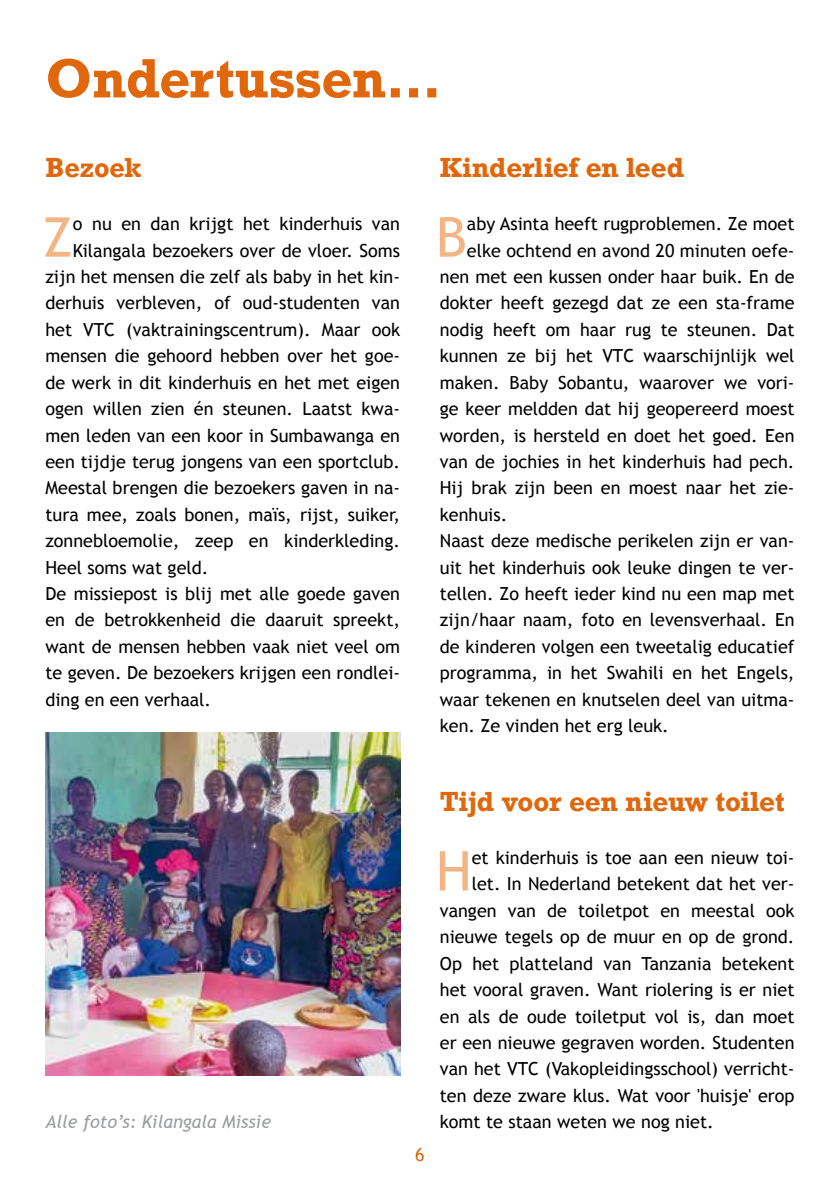
<style>
.page{position:relative;width:840px;height:1191px;background:#fff}
.page>*{position:absolute;margin:0;border:0;box-sizing:border-box;transform-origin:0 0}
.t1{font:54.8px "Trebuchet MS";color:#f2b583}
.t2{font:700 52px "Rockwell";color:#e0670b}
.t3{font:700 26px "Rockwell";letter-spacing:-.01em;color:#e0670b}
.t4{font:18px "Trebuchet MS";color:#000}
.t5{font:italic 18px "Trebuchet MS";color:#9c9e9f}
.t6{font:18px "Trebuchet MS";color:#e0670b}
</style>
<div class="page">
<img style="left:45px;top:732px;width:355px;height:343px">
<h2 class="t2" style="left:45px;top:45px;width:397px">Ondertussen…</h2>
<h3 class="t3" style="left:45px;top:151px;width:97px">Bezoek</h3>
<h1 class="t1" style="left:43px;top:205px;width:32px">Z</h1>
<p class="t4" style="left:73px;top:213px;width:328px">o nu en dan krijgt het kinderhuis van</p>
<p class="t4" style="left:73px;top:240px;width:328px">Kilangala bezoekers over de vloer. Soms</p>
<p class="t4" style="left:45px;top:266px;width:356px">zijn het mensen die zelf als baby in het kin-</p>
<p class="t4" style="left:45px;top:292px;width:356px">derhuis verbleven, of oud-studenten van</p>
<p class="t4" style="left:45px;top:319px;width:356px">het VTC (vaktrainingscentrum). Maar ook</p>
<p class="t4" style="left:45px;top:345px;width:356px">mensen die gehoord hebben over het goe-</p>
<p class="t4" style="left:45px;top:372px;width:356px">de werk in dit kinderhuis en het met eigen</p>
<p class="t4" style="left:45px;top:398px;width:356px">ogen willen zien én steunen. Laatst kwa-</p>
<p class="t4" style="left:45px;top:424px;width:356px">men leden van een koor in Sumbawanga en</p>
<p class="t4" style="left:45px;top:451px;width:356px">een tijdje terug jongens van een sportclub.</p>
<p class="t4" style="left:45px;top:477px;width:356px">Meestal brengen die bezoekers gaven in na-</p>
<p class="t4" style="left:45px;top:504px;width:356px">tura mee, zoals bonen, maïs, rijst, suiker,</p>
<p class="t4" style="left:45px;top:530px;width:356px">zonnebloemolie, zeep en kinderkleding.</p>
<p class="t4" style="left:45px;top:556px;width:164px">Heel soms wat geld.</p>
<p class="t4" style="left:45px;top:583px;width:356px">De missiepost is blij met alle goede gaven</p>
<p class="t4" style="left:45px;top:609px;width:356px">en de betrokkenheid die daaruit spreekt,</p>
<p class="t4" style="left:45px;top:636px;width:356px">want de mensen hebben vaak niet veel om</p>
<p class="t4" style="left:45px;top:662px;width:356px">te geven. De bezoekers krijgen een rondlei-</p>
<p class="t4" style="left:45px;top:688px;width:167px">ding en een verhaal.</p>
<h3 class="t3" style="left:439px;top:151px;width:246px">Kinderlief en leed</h3>
<h1 class="t1" style="left:435px;top:205px;width:33px">B</h1>
<p class="t4" style="left:466px;top:213px;width:329px">aby Asinta heeft rugproblemen. Ze moet</p>
<p class="t4" style="left:466px;top:240px;width:329px">elke ochtend en avond 20 minuten oefe-</p>
<p class="t4" style="left:439px;top:266px;width:356px">nen met een kussen onder haar buik. En de</p>
<p class="t4" style="left:439px;top:292px;width:356px">dokter heeft gezegd dat ze een sta-frame</p>
<p class="t4" style="left:439px;top:319px;width:356px">nodig heeft om haar rug te steunen. Dat</p>
<p class="t4" style="left:439px;top:345px;width:356px">kunnen ze bij het VTC waarschijnlijk wel</p>
<p class="t4" style="left:439px;top:372px;width:356px">maken. Baby Sobantu, waarover we vori-</p>
<p class="t4" style="left:439px;top:398px;width:356px">ge keer meldden dat hij geopereerd moest</p>
<p class="t4" style="left:439px;top:424px;width:356px">worden, is hersteld en doet het goed. Een</p>
<p class="t4" style="left:439px;top:451px;width:356px">van de jochies in het kinderhuis had pech.</p>
<p class="t4" style="left:439px;top:477px;width:356px">Hij brak zijn been en moest naar het zie-</p>
<p class="t4" style="left:439px;top:504px;width:69px">kenhuis.</p>
<p class="t4" style="left:439px;top:530px;width:356px">Naast deze medische perikelen zijn er van-</p>
<p class="t4" style="left:439px;top:556px;width:356px">uit het kinderhuis ook leuke dingen te ver-</p>
<p class="t4" style="left:439px;top:583px;width:356px">tellen. Zo heeft ieder kind nu een map met</p>
<p class="t4" style="left:439px;top:609px;width:356px">zijn/haar naam, foto en levensverhaal. En</p>
<p class="t4" style="left:439px;top:636px;width:356px">de kinderen volgen een tweetalig educatief</p>
<p class="t4" style="left:439px;top:662px;width:356px">programma, in het Swahili en het Engels,</p>
<p class="t4" style="left:439px;top:688px;width:356px">waar tekenen en knutselen deel van uitma-</p>
<p class="t4" style="left:439px;top:715px;width:230px">ken. Ze vinden het erg leuk.</p>
<p class="t5" style="left:45px;top:1111px;width:227px">Alle foto’s: Kilangala Missie</p>
<p class="t6" style="left:415px;top:1144px;width:11px">6</p>
<h3 class="t3" style="left:439px;top:785px;width:346px">Tijd voor een nieuw toilet</h3>
<h1 class="t1" style="left:435px;top:838px;width:37px">H</h1>
<p class="t4" style="left:471px;top:847px;width:324px">et kinderhuis is toe aan een nieuw toi-</p>
<p class="t4" style="left:471px;top:873px;width:324px">let. In Nederland betekent dat het ver-</p>
<p class="t4" style="left:439px;top:900px;width:356px">vangen van de toiletpot en meestal ook</p>
<p class="t4" style="left:439px;top:926px;width:356px">nieuwe tegels op de muur en op de grond.</p>
<p class="t4" style="left:439px;top:952px;width:356px">Op het platteland van Tanzania betekent</p>
<p class="t4" style="left:439px;top:979px;width:356px">het vooral graven. Want riolering is er niet</p>
<p class="t4" style="left:439px;top:1005px;width:356px">en als de oude toiletput vol is, dan moet</p>
<p class="t4" style="left:439px;top:1032px;width:356px">er een nieuwe gegraven worden. Studenten</p>
<p class="t4" style="left:439px;top:1058px;width:356px">van het VTC (Vakopleidingsschool) verricht-</p>
<p class="t4" style="left:439px;top:1084px;width:356px">ten deze zware klus. Wat voor 'huisje' erop</p>
<p class="t4" style="left:439px;top:1111px;width:275px">komt te staan weten we nog niet.</p>
</div>
